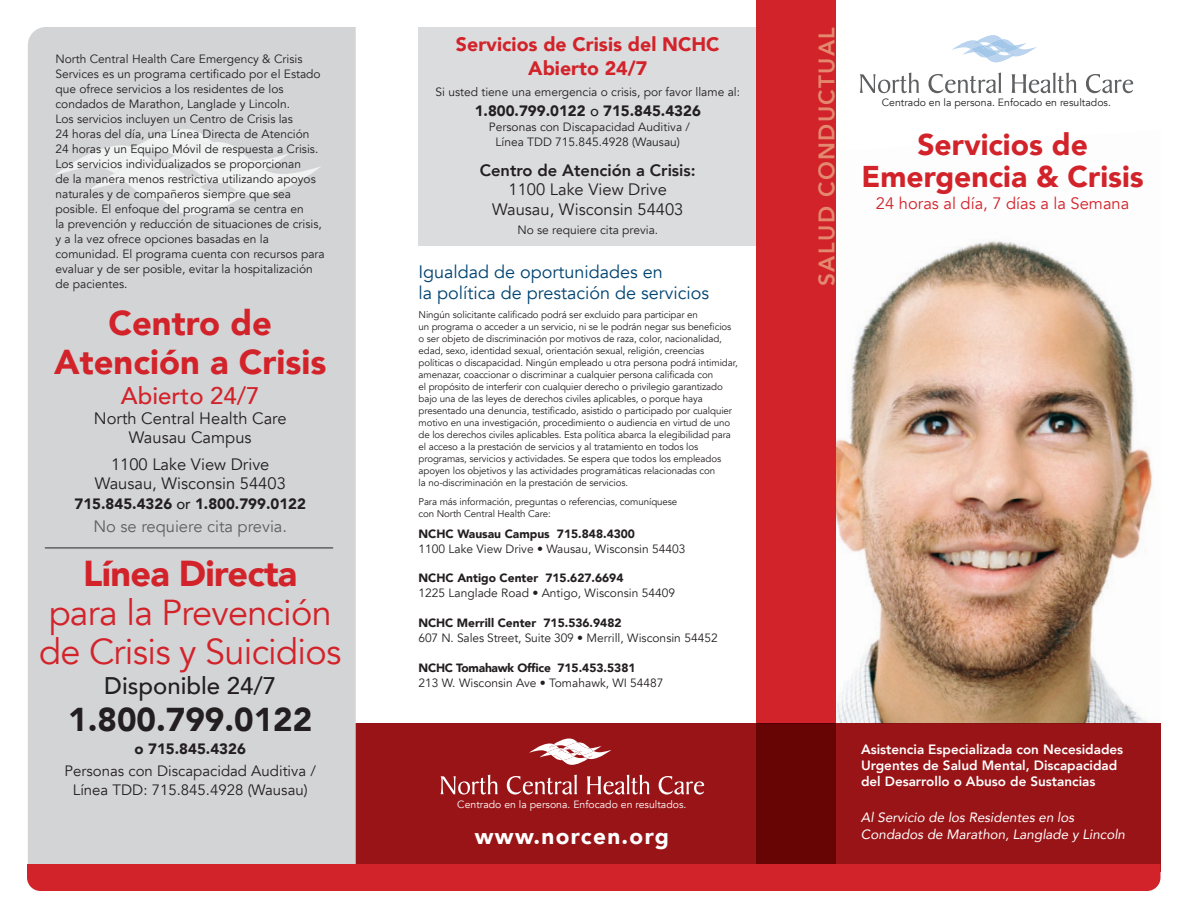
<style>
.page{position:relative;width:1188px;height:918px;background:#fff}
.page>*{position:absolute;margin:0;border:0;box-sizing:border-box;transform-origin:0 0}
.t1{font:36px/39px "Avenir";letter-spacing:-.02em;color:#d2232a;text-align:center}
.t2{font:900 34.5px/39px "Avenir";color:#d2232a;text-align:center}
.t3{font:900 33px "Avenir";color:#231f20}
.t4{font:900 30px/31.5px "Avenir";color:#d2232a;text-align:center}
.t5{font:500 24px "Avenir";color:#231f20}
.t6{font:500 24px "Avenir";color:#d2232a}
.t7{font:800 22.5px "Avenir";letter-spacing:.06em;color:#e38970}
.t8{font:900 22.5px "Avenir";letter-spacing:.06em;color:#fff}
.t9{font:900 19.5px/23.4px "Avenir";color:#d2232a;text-align:center}
.t10{font:18px/21px "Avenir";color:#004473}
.t11{font:16.5px/19.5px "Avenir";color:#231f20;text-align:center}
.t12{font:16.5px "Avenir";color:#d2232a}
.t13{font:16.5px "Avenir";color:#5f6062}
.t14{font:900 15px "Avenir";color:#231f20}
.t15{font:15px/19.5px "Avenir";color:#231f20;text-align:center}
.t16{font:800 13.5px/16.2px "Avenir";color:#fff}
.t17{font:italic 13.5px "Avenir";color:#fff}
.t18{font:12px/15px "Avenir";color:#231f20}
.t19{font:900 12px "Avenir";color:#231f20}
.t20{font:900 12px "Avenir";letter-spacing:-.02em;color:#231f20}
.t21{font:10.5px "Avenir";color:#231f20}
.t22{font:10.5px "Avenir";color:#fff}
.t23{font:9.75px/12px "Avenir";letter-spacing:-.01em;color:#231f20}
.s1{font-weight:500}
.s2{font-weight:900}
.s3{font-weight:800}
</style>
<div class="page">
<img style="left:836px;top:240px;width:318px;height:483px">
<div style="left:756px;top:0;width:80px;height:723px;background:#d2232a"></div>
<div style="left:355px;top:723px;width:806px;height:149px;background:#991417"></div>
<div style="left:756px;top:723px;width:80px;height:142px;background:#660504"></div>
<div style="left:27px;top:864px;width:1134px;height:27px;background:#d2232a"></div>
<svg style="left:440px;top:775px;width:58px;height:20px"></svg>
<svg style="left:507px;top:775px;width:70px;height:20px"></svg>
<svg style="left:587px;top:775px;width:63px;height:20px"></svg>
<svg style="left:659px;top:776px;width:45px;height:19px"></svg>
<svg style="left:529px;top:739px;width:82px;height:26px"></svg>
<div style="left:28px;top:27px;width:328px;height:837px;background:#d3d4d6"></div>
<svg style="left:860px;top:73px;width:59px;height:20px"></svg>
<svg style="left:928px;top:73px;width:74px;height:20px"></svg>
<svg style="left:1012px;top:73px;width:65px;height:20px"></svg>
<svg style="left:1086px;top:74px;width:47px;height:19px"></svg>
<svg style="left:952px;top:35px;width:85px;height:27px"></svg>
<svg style="left:54px;top:129px;width:268px;height:86px"></svg>
<hr style="left:45px;top:547px;width:288px;height:2px;background:#5f6062">
<div style="left:419px;top:27px;width:337px;height:218px;background:#dbdcde"></div>
<p class="t18" style="left:55px;top:52px;width:271px">North Central Health Care Emergency &amp; Crisis Services es un programa certificado por el Estado que ofrece servicios a los residentes de los condados de Marathon, Langlade y Lincoln.<br>Los servicios incluyen un Centro de Crisis las<br>24 horas del día, una Línea Directa de Atención 24 horas y un Equipo Móvil de respuesta a Crisis.<br>Los servicios individualizados se proporcionan<br>de la manera menos restrictiva utilizando apoyos naturales y de compañeros siempre que sea posible. El enfoque del programa se centra en<br>la prevención y reducción de situaciones de crisis, y a la vez ofrece opciones basadas en la comunidad. El programa cuenta con recursos para evaluar y de ser posible, evitar la hospitalización de pacientes.</p>
<p class="t2" style="left:54px;top:303px;width:274px">Centro de<br>Atención a Crisis</p>
<p class="t6" style="left:121px;top:375px;width:140px">Abierto 24/7</p>
<p class="t11" style="left:94px;top:409px;width:194px">North Central Health Care<br>Wausau Campus</p>
<p class="t11" style="left:95px;top:455px;width:193px">1100 Lake View Drive<br>Wausau, Wisconsin 54403</p>
<p class="t14" style="left:75px;top:491px;width:233px">715.845.4326 <span class="s1">or</span> 1.800.799.0122</p>
<p class="t13" style="left:93px;top:516px;width:195px">No se requiere cita previa.</p>
<p class="t1" style="left:39px;top:555px;width:304px"><span class="s2">Línea Directa<br></span>para la Prevención de Crisis y Suicidios</p>
<p class="t5" style="left:104px;top:665px;width:174px">Disponible 24/7</p>
<p class="t3" style="left:68px;top:692px;width:246px">1.800.799.0122</p>
<p class="t14" style="left:135px;top:736px;width:113px">o 715.845.4326</p>
<p class="t15" style="left:65px;top:761px;width:253px">Personas con Discapacidad Auditiva /<br>Línea TDD: 715.845.4928 (Wausau)</p>
<p class="t9" style="left:456px;top:32px;width:265px">Servicios de Crisis del NCHC<br>Abierto 24/7</p>
<p class="t18" style="left:435px;top:85px;width:306px">Si usted tiene una emergencia o crisis, por favor llame al:</p>
<p class="t14" style="left:475px;top:98px;width:228px">1.800.799.0122 <span class="s1">o</span> 715.845.4326</p>
<p class="t18" style="left:489px;top:119px;width:203px;text-align:center">Personas con Discapacidad Auditiva /<br>Línea TDD 715.845.4928 (Wausau)</p>
<p class="t11" style="left:480px;top:161px;width:218px"><span class="s3">Centro de Atención a Crisis:<br></span>1100 Lake View Drive<br>Wausau, Wisconsin 54403</p>
<p class="t18" style="left:517px;top:223px;width:142px">No se requiere cita previa.</p>
<p class="t10" style="left:419px;top:262px;width:292px">Igualdad de oportunidades en<br>la política de prestación de servicios</p>
<p class="t23" style="left:419px;top:309px;width:321px">Ningún solicitante calificado podrá ser excluido para participar en<br>un programa o acceder a un servicio, ni se le podrán negar sus beneficios o ser objeto de discriminación por motivos de raza, color, nacionalidad, edad, sexo, identidad sexual, orientación sexual, religión, creencias políticas o discapacidad. Ningún empleado u otra persona podrá intimidar, amenazar, coaccionar o discriminar a cualquier persona calificada con<br>el propósito de interferir con cualquier derecho o privilegio garantizado bajo una de las leyes de derechos civiles aplicables, o porque haya presentado una denuncia, testificado, asistido o participado por cualquier motivo en una investigación, procedimiento o audiencia en virtud de uno de los derechos civiles aplicables. Esta política abarca la elegibilidad para el acceso a la prestación de servicios y al tratamiento en todos los programas, servicios y actividades. Se espera que todos los empleados apoyen los objetivos y las actividades programáticas relacionadas con<br>la no-discriminación en la prestación de servicios.</p>
<p class="t23" style="left:419px;top:496px;width:260px">Para más información, preguntas o referencias, comuníquese con North Central Health Care:</p>
<p class="t19" style="left:419px;top:524px;width:218px">NCHC Wausau Campus 715.848.4300</p>
<p class="t18" style="left:419px;top:542px;width:268px">1100 Lake View Drive • Wausau, Wisconsin 54403</p>
<p class="t19" style="left:419px;top:568px;width:206px">NCHC Antigo Center 715.627.6694</p>
<p class="t18" style="left:419px;top:586px;width:258px">1225 Langlade Road • Antigo, Wisconsin 54409</p>
<p class="t19" style="left:419px;top:613px;width:205px">NCHC Merrill Center 715.536.9482</p>
<p class="t18" style="left:419px;top:631px;width:301px">607 N. Sales Street, Suite 309 • Merrill, Wisconsin 54452</p>
<p class="t20" style="left:419px;top:658px;width:219px">NCHC Tomahawk Office 715.453.5381</p>
<p class="t18" style="left:419px;top:676px;width:247px">213 W. Wisconsin Ave • Tomahawk, WI 54487</p>
<p class="t22" style="left:457px;top:798px;width:231px">Centrado en la persona. Enfocado en resultados.</p>
<p class="t7" style="left:809px;top:286px;width:260px;rotate:-90deg">SALUD CONDUCTUAL</p>
<p class="t21" style="left:882px;top:96px;width:231px">Centrado en la persona. Enfocado en resultados.</p>
<p class="t4" style="left:862px;top:128px;width:284px">Servicios de<br>Emergencia &amp; Crisis</p>
<p class="t12" style="left:876px;top:194px;width:255px">24 horas al día, 7 días a la Semana</p>
<p class="t16" style="left:861px;top:741px;width:264px">Asistencia Especializada con Necesidades<br>Urgentes de Salud Mental, Discapacidad del Desarrollo o Abuso de Sustancias</p>
<p class="t17" style="left:861px;top:809px;width:215px">Al Servicio de los Residentes en los</p>
<p class="t8" style="left:475px;top:817px;width:196px">www.norcen.org</p>
<p class="t17" style="left:861px;top:826px;width:266px">Condados de Marathon, Langlade y Lincoln</p>
</div>
